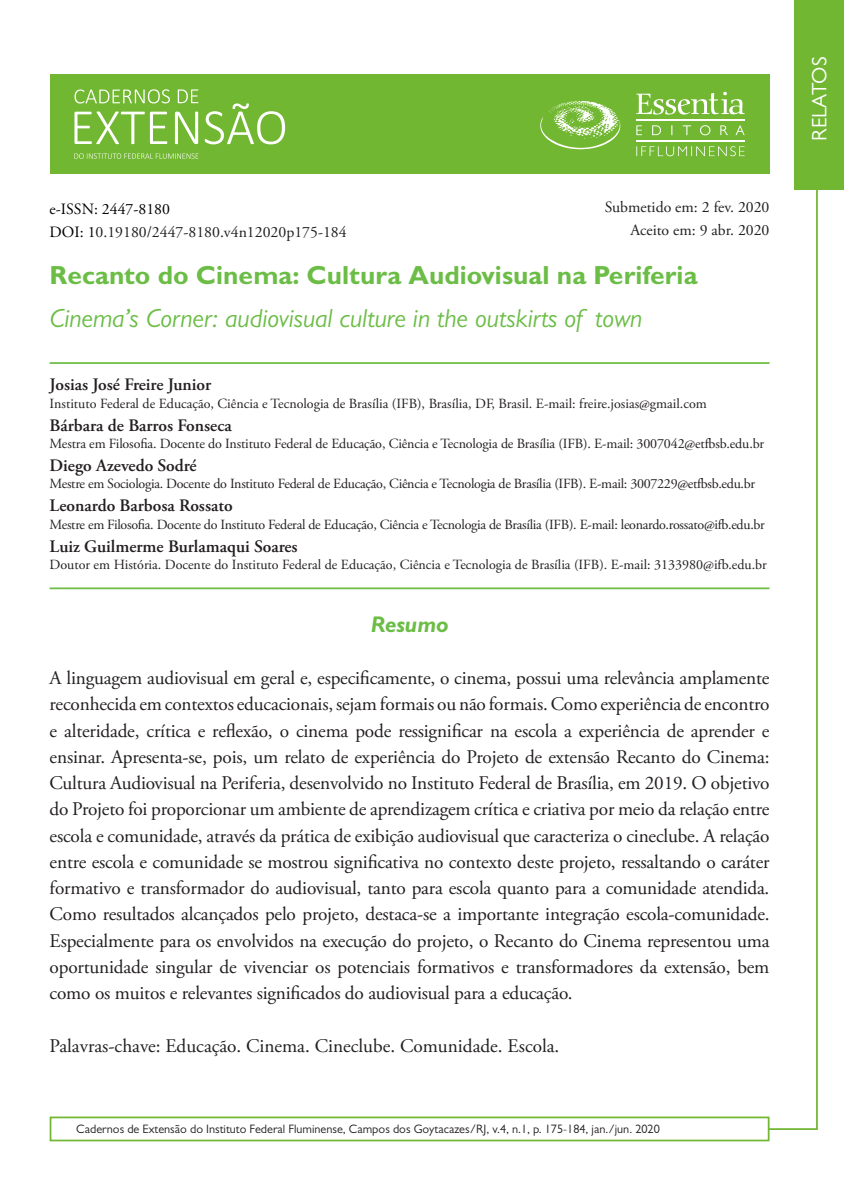
<style>
.page{position:relative;width:844px;height:1191px;background:#fff}
.page>*{position:absolute;margin:0;border:0;box-sizing:border-box;transform-origin:0 0}
.titulo_ingles_relato{font:italic 26.25px "Gill Sans";color:#6bbd46}
.Título__relatos{font:700 26.25px "Gill Sans";color:#6bbd46}
.Subtítulo_primário{font:italic 700 22.75px "Gill Sans";color:#6bbd46}
.t1{font:21px "Gill Sans";letter-spacing:-.005em;color:#fff}
.resumos{font:19.25px/26.2px "Adobe Garamond Pro";letter-spacing:-.005em;color:#231f20;text-align:justify}
.Pesquisadores{font:600 17.5px "Adobe Garamond Pro";color:#231f20}
.t2{font:15.75px "Adobe Garamond Pro";color:#231f20}
.t3{font:15.75px "Adobe Garamond Pro";color:#000}
.titulacao{font:14px "Adobe Garamond Pro";letter-spacing:-.01em;color:#231f20}
.t4{font:12.25px "Gill Sans";color:#231f20}
.s1{color:#000}
</style>
<div class="page">
<div style="left:50px;top:1116px;width:719px;height:25px;border:2px solid #71b731"></div>
<hr style="left:815px;top:185px;width:2px;height:945px;background:#71b731">
<hr style="left:768px;top:1128px;width:48px;height:2px;background:#71b731">
<div style="left:794px;top:0;width:49px;height:189px;background:#71b731"></div>
<div style="left:50px;top:74px;width:719px;height:100px;background:#71b731"></div>
<svg style="left:636px;top:146px;width:108px;height:10px"></svg>
<svg style="left:636px;top:125px;width:108px;height:10px"></svg>
<hr style="left:636px;top:119px;width:108px;height:1px;background:#fff">
<svg style="left:636px;top:92px;width:108px;height:23px"></svg>
<hr style="left:636px;top:140px;width:108px;height:1px;background:#fff">
<svg style="left:540px;top:101px;width:81px;height:48px"></svg>
<svg style="left:74px;top:153px;width:124px;height:6px"></svg>
<svg style="left:74px;top:89px;width:211px;height:55px"></svg>
<hr style="left:50px;top:362px;width:719px;height:2px;background:#6bbd46">
<hr style="left:50px;top:587px;width:719px;height:2px;background:#6bbd46">
<p class="t3" style="left:50px;top:200px;width:122px">e-ISSN: 2447-8180</p>
<p class="t2" style="left:50px;top:222px;width:298px"><span class="s1">DOI: 1</span>0.19180/2447-8180.v4n12020p175-184</p>
<p class="t2" style="left:604px;top:197px;width:166px">Submetido em: 2 fev. 2020</p>
<p class="t2" style="left:630px;top:220px;width:140px">Aceito em: 9 abr. 2020</p>
<p class="Título__relatos" style="left:50px;top:259px;width:649px">Recanto do Cinema: Cultura Audiovisual na Periferia</p>
<p class="titulo_ingles_relato" style="left:50px;top:303px;width:594px">Cinema’s Corner: audiovisual culture in the outskirts of town</p>
<p class="Pesquisadores" style="left:50px;top:375px;width:163px">Josias José Freire Junior</p>
<p class="titulacao" style="left:50px;top:395px;width:658px">Instituto Federal de Educação, Ciência e Tecnologia de Brasília (IFB), Brasília, DF, Brasil. E-mail: freire.josias@gmail.com</p>
<p class="Pesquisadores" style="left:50px;top:415px;width:184px">Bárbara de Barros Fonseca</p>
<p class="titulacao" style="left:50px;top:435px;width:715px">Mestra em Filosofia. Docente do Instituto Federal de Educação, Ciência e Tecnologia de Brasília (IFB). E-mail: 3007042@etfbsb.edu.br</p>
<p class="Pesquisadores" style="left:50px;top:455px;width:148px">Diego Azevedo Sodré</p>
<p class="titulacao" style="left:50px;top:475px;width:707px">Mestre em Sociologia. Docente do Instituto Federal de Educação, Ciência e Tecnologia de Brasília (IFB). E-mail: 3007229@etfbsb.edu.br</p>
<p class="Pesquisadores" style="left:50px;top:495px;width:184px">Leonardo Barbosa Rossato</p>
<p class="titulacao" style="left:50px;top:516px;width:716px">Mestre em Filosofia. Docente do Instituto Federal de Educação, Ciência e Tecnologia de Brasília (IFB). E-mail: leonardo.rossato@ifb.edu.br</p>
<p class="Pesquisadores" style="left:50px;top:536px;width:249px">Luiz Guilmerme Burlamaqui Soares</p>
<p class="titulacao" style="left:50px;top:556px;width:718px">Doutor em História. Docente do Instituto Federal de Educação, Ciência e Tecnologia de Brasília (IFB). E-mail: 3133980@ifb.edu.br</p>
<p class="Subtítulo_primário" style="left:370px;top:610px;width:79px">Resumo</p>
<p class="resumos" style="left:50px;top:665px;width:721px">A linguagem audiovisual em geral e, especificamente, o cinema, possui uma relevância amplamente reconhecida em contextos educacionais, sejam formais ou não formais. Como experiência de encontro e alteridade, crítica e reflexão, o cinema pode ressignificar na escola a experiência de aprender e ensinar. Apresenta-se, pois, um relato de experiência do Projeto de extensão Recanto do Cinema:<br>Cultura Audiovisual na Periferia, desenvolvido no Instituto Federal de Brasília, em 2019. O objetivo do Projeto foi proporcionar um ambiente de aprendizagem crítica e criativa por meio da relação entre escola e comunidade, através da prática de exibição audiovisual que caracteriza o cineclube. A relação entre escola e comunidade se mostrou significativa no contexto deste projeto, ressaltando o caráter formativo e transformador do audiovisual, tanto para escola quanto para a comunidade atendida.<br>Como resultados alcançados pelo projeto, destaca-se a importante integração escola-comunidade.<br>Especialmente para os envolvidos na execução do projeto, o Recanto do Cinema representou uma oportunidade singular de vivenciar os potenciais formativos e transformadores da extensão, bem como os muitos e relevantes significados do audiovisual para a educação.</p>
<p class="resumos" style="left:50px;top:1033px;width:511px">Palavras-chave: Educação. Cinema. Cineclube. Comunidade. Escola.</p>
<p class="t4" style="left:76px;top:1122px;width:585px">Cadernos de Extensão do Instituto Federal Fluminense, Campos dos Goytacazes/RJ, v.4, n.1, p. 175-184, jan./jun. 2020</p>
<p class="t1" style="left:807px;top:141px;width:86px;rotate:-90deg">RELATOS</p>
</div>
